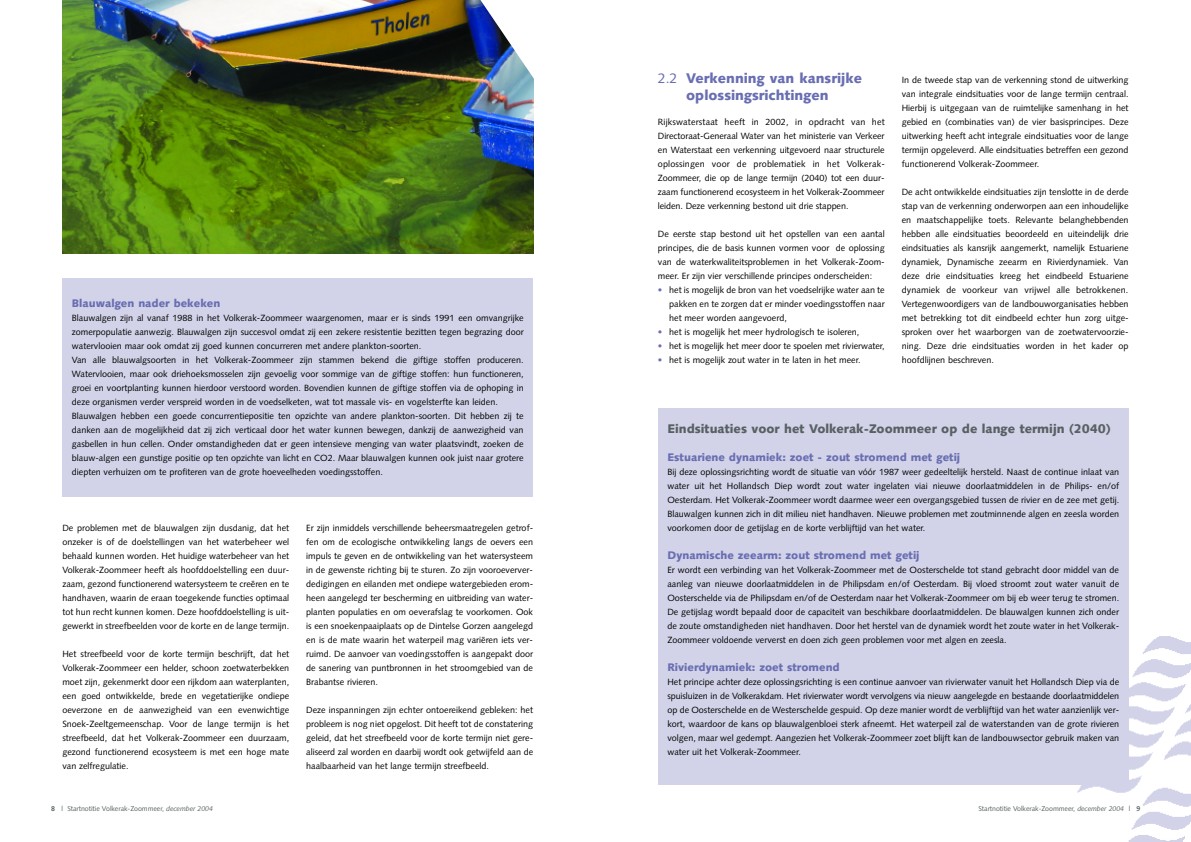
<style>
.page{position:relative;width:1191px;height:842px;background:#fff}
.page>*{position:absolute;margin:0;border:0;box-sizing:border-box;transform-origin:0 0}
.t1{font:900 14px/17px "Syntax";color:#696eb2;text-align:center}
.t2{font:900 12.5px "Syntax";color:#576062}
.t3{font:900 11px "Syntax";color:#696eb2}
.t4{font:9px/14px "Syntax";color:#000;text-align:justify}
.t5{font:7px "Syntax";letter-spacing:-.005em;color:#576062}
.s1{font-weight:400}
.s2{color:#696eb2}
.s3{font-weight:700}
.s4{font-style:italic}
</style>
<div class="page">
<img style="left:1077px;top:634px;width:114px;height:208px">
<div style="left:62px;top:279px;width:471px;height:218px;background:#d2d3e8"></div>
<div style="left:658px;top:408px;width:470px;height:377px;background:#d2d3e8"></div>
<img style="left:62px;top:0;width:471px;height:254px">
<img style="left:465px;top:0;width:69px;height:82px">
<p class="t3" style="left:72px;top:299px;width:150px">Blauwalgen nader bekeken</p>
<p class="t4" style="left:72px;top:312px;width:453px;text-align:left">Blauwalgen zijn al vanaf 1988 in het Volkerak-Zoommeer waargenomen, maar er is sinds 1991 een omvangrijke zomerpopulatie aanwezig. Blauwalgen zijn succesvol omdat zij een zekere resistentie bezitten tegen begrazing door watervlooien maar ook omdat zij goed kunnen concurreren met andere plankton-soorten.<br>Van alle blauwalgsoorten in het Volkerak-Zoommeer zijn stammen bekend die giftige stoffen produceren.<br>Watervlooien, maar ook driehoeksmosselen zijn gevoelig voor sommige van de giftige stoffen: hun functioneren, groei en voortplanting kunnen hierdoor verstoord worden. Bovendien kunnen de giftige stoffen via de ophoping in deze organismen verder verspreid worden in de voedselketen, wat tot massale vis- en vogelsterfte kan leiden.<br>Blauwalgen hebben een goede concurrentiepositie ten opzichte van andere plankton-soorten. Dit hebben zij te danken aan de mogelijkheid dat zij zich verticaal door het water kunnen bewegen, dankzij de aanwezigheid van gasbellen in hun cellen. Onder omstandigheden dat er geen intensieve menging van water plaatsvindt, zoeken de blauw-algen een gunstige positie op ten opzichte van licht en CO2. Maar blauwalgen kunnen ook juist naar grotere diepten verhuizen om te profiteren van de grote hoeveelheden voedingsstoffen.</p>
<p class="t4" style="left:62px;top:522px;width:228px">De problemen met de blauwalgen zijn dusdanig, dat het onzeker is of de doelstellingen van het waterbeheer wel behaald kunnen worden. Het huidige waterbeheer van het Volkerak-Zoommeer heeft als hoofddoelstelling een duur&shy;zaam, gezond functionerend watersysteem te creëren en te handhaven, waarin de eraan toegekende functies optimaal tot hun recht kunnen komen. Deze hoofddoelstelling is uit&shy;gewerkt in streefbeelden voor de korte en de lange termijn.</p>
<p class="t4" style="left:62px;top:648px;width:228px">Het streefbeeld voor de korte termijn beschrijft, dat het Volkerak-Zoommeer een helder, schoon zoetwaterbekken moet zijn, gekenmerkt door een rijkdom aan waterplanten, een goed ontwikkelde, brede en vegetatierijke ondiepe oeverzone en de aanwezigheid van een evenwichtige Snoek-Zeeltgemeenschap. Voor de lange termijn is het streefbeeld, dat het Volkerak-Zoommeer een duurzaam, gezond functionerend ecosysteem is met een hoge mate van zelfregulatie.</p>
<p class="t4" style="left:306px;top:522px;width:228px">Er zijn inmiddels verschillende beheersmaatregelen getrof&shy;fen om de ecologische ontwikkeling langs de oevers een impuls te geven en de ontwikkeling van het watersysteem in de gewenste richting bij te sturen. Zo zijn vooroeverver&shy;dedigingen en eilanden met ondiepe watergebieden erom&shy;heen aangelegd ter bescherming en uitbreiding van water&shy;planten populaties en om oeverafslag te voorkomen. Ook is een snoekenpaaiplaats op de Dintelse Gorzen aangelegd en is de mate waarin het waterpeil mag variëren iets ver&shy;ruimd. De aanvoer van voedingsstoffen is aangepakt door de sanering van puntbronnen in het stroomgebied van de Brabantse rivieren.</p>
<p class="t4" style="left:306px;top:704px;width:228px">Deze inspanningen zijn echter ontoereikend gebleken: het probleem is nog niet opgelost. Dit heeft tot de constatering geleid, dat het streefbeeld voor de korte termijn niet gere&shy;aliseerd zal worden en daarbij wordt ook getwijfeld aan de haalbaarheid van het lange termijn streefbeeld.</p>
<h1 class="t1" style="left:658px;top:71px;width:206px"><span class="s1">2.2</span> Verkenning van kansrijke oplossingsrichtingen</h1>
<p class="t4" style="left:658px;top:116px;width:228px">Rijkswaterstaat heeft in 2002, in opdracht van het Directoraat-Generaal Water van het ministerie van Verkeer en Waterstaat een verkenning uitgevoerd naar structurele oplossingen voor de problematiek in het Volkerak-Zoommeer, die op de lange termijn (2040) tot een duur&shy;zaam functionerend ecosysteem in het Volkerak-Zoommeer leiden. Deze verkenning bestond uit drie stappen.</p>
<p class="t4" style="left:658px;top:228px;width:228px">De eerste stap bestond uit het opstellen van een aantal principes, die de basis kunnen vormen voor de oplossing van de waterkwaliteitsproblemen in het Volkerak-Zoom&shy;meer. Er zijn vier verschillende principes onderscheiden:</p>
<p class="t4" style="left:669px;top:284px;width:217px;text-indent:-11px"><span class="s2">•</span> het is mogelijk de bron van het voedselrijke water aan te pakken en te zorgen dat er minder voedingsstoffen naar het meer worden aangevoerd,</p>
<p class="t4" style="left:658px;top:326px;width:203px"><span class="s2">•</span> het is mogelijk het meer hydrologisch te isoleren,</p>
<p class="t4" style="left:658px;top:340px;width:228px"><span class="s2">•</span> het is mogelijk het meer door te spoelen met rivierwater,</p>
<p class="t4" style="left:658px;top:354px;width:204px"><span class="s2">•</span> het is mogelijk zout water in te laten in het meer.</p>
<p class="t4" style="left:901px;top:74px;width:228px">In de tweede stap van de verkenning stond de uitwerking van integrale eindsituaties voor de lange termijn centraal.<br>Hierbij is uitgegaan van de ruimtelijke samenhang in het gebied en (combinaties van) de vier basisprincipes. Deze uitwerking heeft acht integrale eindsituaties voor de lange termijn opgeleverd. Alle eindsituaties betreffen een gezond functionerend Volkerak-Zoommeer.</p>
<p class="t4" style="left:901px;top:186px;width:228px">De acht ontwikkelde eindsituaties zijn tenslotte in de derde stap van de verkenning onderworpen aan een inhoudelijke en maatschappelijke toets. Relevante belanghebbenden hebben alle eindsituaties beoordeeld en uiteindelijk drie eindsituaties als kansrijk aangemerkt, namelijk Estuariene dynamiek, Dynamische zeearm en Rivierdynamiek. Van deze drie eindsituaties kreeg het eindbeeld Estuariene dynamiek de voorkeur van vrijwel alle betrokkenen.<br>Vertegenwoordigers van de landbouworganisaties hebben met betrekking tot dit eindbeeld echter hun zorg uitge&shy;sproken over het waarborgen van de zoetwatervoorzie&shy;ning. Deze drie eindsituaties worden in het kader op hoofdlijnen beschreven.</p>
<h2 class="t2" style="left:667px;top:424px;width:445px">Eindsituaties voor het Volkerak-Zoommeer op de lange termijn (2040)</h2>
<p class="t3" style="left:667px;top:453px;width:294px">Estuariene dynamiek: zoet - zout stromend met getij</p>
<p class="t4" style="left:667px;top:466px;width:453px">Bij deze oplossingsrichting wordt de situatie van vóór 1987 weer gedeeltelijk hersteld. Naast de continue inlaat van water uit het Hollandsch Diep wordt zout water ingelaten viai nieuwe doorlaatmiddelen in de Philips- en/of Oesterdam. Het Volkerak-Zoommeer wordt daarmee weer een overgangsgebied tussen de rivier en de zee met getij.<br>Blauwalgen kunnen zich in dit milieu niet handhaven. Nieuwe problemen met zoutminnende algen en zeesla worden voorkomen door de getijslag en de korte verblijftijd van het water.</p>
<p class="t3" style="left:667px;top:551px;width:254px">Dynamische zeearm: zout stromend met getij</p>
<p class="t4" style="left:667px;top:564px;width:453px">Er wordt een verbinding van het Volkerak-Zoommeer met de Oosterschelde tot stand gebracht door middel van de aanleg van nieuwe doorlaatmiddelen in de Philipsdam en/of Oesterdam. Bij vloed stroomt zout water vanuit de Oosterschelde via de Philipsdam en/of de Oesterdam naar het Volkerak-Zoommeer om bij eb weer terug te stromen.<br>De getijslag wordt bepaald door de capaciteit van beschikbare doorlaatmiddelen. De blauwalgen kunnen zich onder de zoute omstandigheden niet handhaven. Door het herstel van de dynamiek wordt het zoute water in het Volkerak-Zoommeer voldoende ververst en doen zich geen problemen voor met algen en zeesla.</p>
<p class="t3" style="left:667px;top:663px;width:174px">Rivierdynamiek: zoet stromend</p>
<p class="t4" style="left:667px;top:676px;width:453px">Het principe achter deze oplossingsrichting is een continue aanvoer van rivierwater vanuit het Hollandsch Diep via de spuisluizen in de Volkerakdam. Het rivierwater wordt vervolgens via nieuw aangelegde en bestaande doorlaatmiddelen op de Oosterschelde en de Westerschelde gespuid. Op deze manier wordt de verblijftijd van het water aanzienlijk ver&shy;kort, waardoor de kans op blauwalgenbloei sterk afneemt. Het waterpeil zal de waterstanden van de grote rivieren volgen, maar wel gedempt. Aangezien het Volkerak-Zoommeer zoet blijft kan de landbouwsector gebruik maken van water uit het Volkerak-Zoommeer.</p>
<p class="t5" style="left:51px;top:806px;width:163px"><span class="s3">8</span> l Startnotitie Volkerak-Zoommeer, <span class="s4">december 2004</span></p>
<p class="t5" style="left:978px;top:806px;width:163px">Startnotitie Volkerak-Zoommeer, <span class="s4">december 2004</span> l <span class="s3">9</span></p>
</div>
